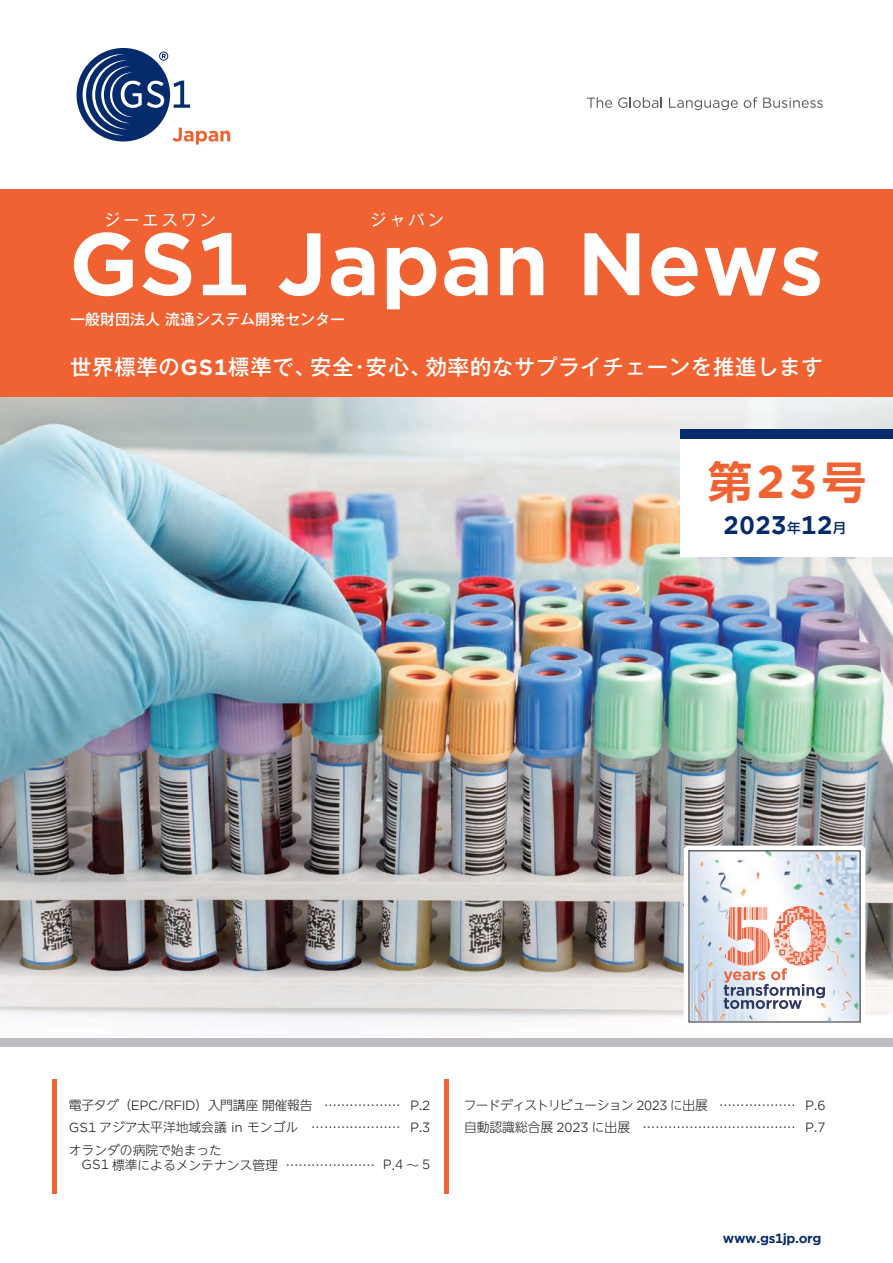
<style>
.page{position:relative;width:893px;height:1263px;background:#fff}
.page>*{position:absolute;margin:0;border:0;box-sizing:border-box;transform-origin:0 0}
.t1{font:700 85.05px "Gotham Office";color:#fff}
.t2{font:700 44.4px "UD Shin Go NT Pro De";color:#f16232}
.t3{font:700 24.45px "Gotham Office";letter-spacing:.02em;color:#052b6c}
.t4{font:500 21.3px "Gothic MB101 Pr 6";letter-spacing:.04em;color:#fff}
.t5{font:700 18px "Gotham Office";letter-spacing:-.02em;color:#fff}
.t6{font:15.9px "Gothic MB101 Pr 6";letter-spacing:.2em;color:#fff}
.t7{font:500 15px "Gothic MB101 Pr 6";color:#fff}
.t8{font:300 12.75px/22.4px "UD Shin Go NT Pr 6";color:#231f20;text-align:justify}
.t9{font:300 12.75px/22.4px "UD Shin Go NT Pr 6";letter-spacing:-.035em;color:#231f20}
.t10{font:700 12.75px "Gotham Office";letter-spacing:-.03em;color:#052b6c}
.s1{font-family:"Gotham Office";font-weight:700}
.s2{font-family:"Gotham Office"}
.s3{font-family:"UD Shin Go NT Pro";font-weight:500;font-size:13.65px}
.s4{font-family:"Gotham Office";font-weight:400}
</style>
<div class="page">
<img style="left:0;top:397px;width:893px;height:625px">
<div style="left:77px;top:48px;width:93px;height:94px;background:#052b6c;border-radius:50%"></div>
<svg style="left:83px;top:52px;width:147px;height:93px"></svg>
<svg style="left:587px;top:97px;width:25px;height:11px"></svg>
<svg style="left:618px;top:97px;width:44px;height:11px"></svg>
<svg style="left:669px;top:98px;width:69px;height:12px"></svg>
<svg style="left:744px;top:97px;width:13px;height:11px"></svg>
<svg style="left:763px;top:97px;width:60px;height:11px"></svg>
<div style="left:52px;top:1079px;width:5px;height:114px;background:#f16232"></div>
<div style="left:444px;top:1079px;width:5px;height:114px;background:#f16232"></div>
<div style="left:0;top:1038px;width:893px;height:9px;background:#bcbdc0"></div>
<div style="left:680px;top:430px;width:213px;height:127px;background:#fff"></div>
<div style="left:680px;top:430px;width:213px;height:9px;background:#052b6c"></div>
<div style="left:0;top:189px;width:893px;height:208px;background:#f16232"></div>
<svg style="left:684px;top:846px;width:181px;height:181px"></svg>
<img style="left:691px;top:852px;width:167px;height:168px">
<svg style="left:724px;top:906px;width:102px;height:103px"></svg>
<p class="t6" style="left:104px;top:207px;width:113px">ジーエスワン</p>
<p class="t6" style="left:370px;top:207px;width:75px">ジャパン</p>
<h1 class="t1" style="left:69px;top:205px;width:756px">GS1 Japan News</h1>
<h3 class="t5" style="left:397px;top:279px;width:101px">Title Block</h3>
<p class="t7" style="left:70px;top:306px;width:276px">一般財団法人 流通システム開発センター</p>
<h3 class="t4" style="left:70px;top:349px;width:754px">世界標準の<span class="s1">GS1</span>標準で､安全･安心､効率的なサプライチェーンを推進します</h3>
<h2 class="t2" style="left:708px;top:446px;width:160px">第<span class="s2">23</span>号</h2>
<h3 class="t3" style="left:724px;top:508px;width:124px">2023<span class="s3">年</span>12<span class="s3">月</span></h3>
<p class="t8" style="left:69px;top:1093px;width:363px">電子タグ（<span class="s4">EPC</span>/<span class="s4">RFID</span>）入門講座 開催報告 ……………… <span class="s4">P</span>.<span class="s4">2<br>GS1</span> アジア太平洋地域会議 <span class="s4">in</span> モンゴル ………………… <span class="s4">P</span>.<span class="s4">3</span>オランダの病院で始まった</p>
<p class="t8" style="left:82px;top:1153px;width:350px"><span class="s4">GS1</span> 標準によるメンテナンス管理 ………………… <span class="s4">P</span>.<span class="s4">4</span> ～ <span class="s4">5</span></p>
<p class="t9" style="left:464px;top:1093px;width:363px">フードディストリビューション <span class="s4">2023</span> に出展 ……………… <span class="s4">P</span>.<span class="s4">6</span>自動認識総合展 <span class="s4">2023</span> に出展 ……………………………… <span class="s4">P</span>.<span class="s4">7</span></p>
<p class="t10" style="left:723px;top:1229px;width:100px">www.gs1jp.org</p>
</div>
